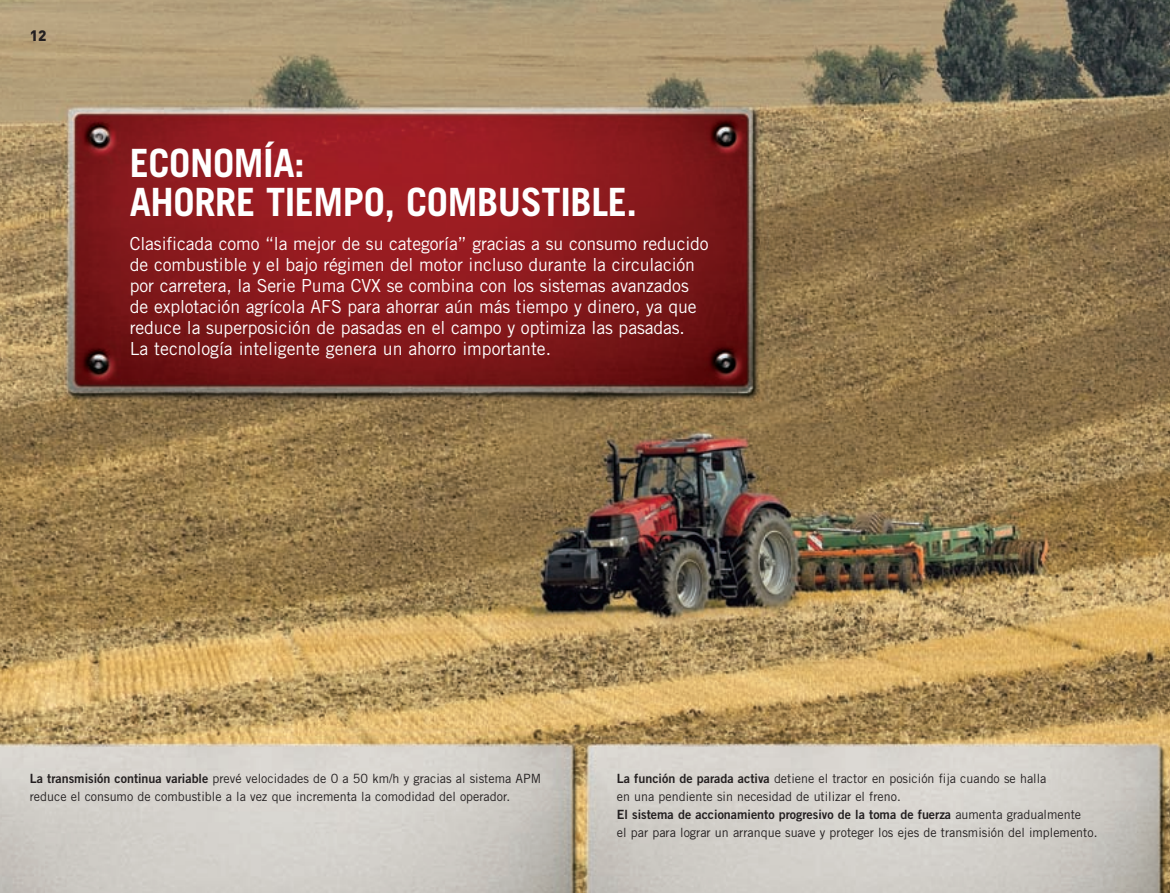
<style>
.page{position:relative;width:1170px;height:893px;background:#fff}
.page>*{position:absolute;margin:0;border:0;box-sizing:border-box;transform-origin:0 0}
.t1{font:700 39px/39px "Trade Gothic";letter-spacing:-.01em;color:#fff}
.t2{font:18px/21px "Trade Gothic";letter-spacing:-.005em;color:#fff}
.t3{font:900 15px "DIN";color:#231f20}
.t4{font:12.75px/18px "Trade Gothic";color:#231f20}
.t5{font:12.75px "Trade Gothic Bold Two";color:#231f20}
.s1{font-family:"Trade Gothic Bold Two"}
.s2{font-family:"Trade Gothic"}
</style>
<div class="page">
<img style="left:0;top:0;width:1169px;height:893px">
<p class="t3" style="left:30px;top:31px;width:18px">12</p>
<h1 class="t1" style="left:130px;top:147px;width:509px">ECONOMÍA:<br>AHORRE TIEMPO, COMBUSTIBLE.</h1>
<p class="t2" style="left:130px;top:234px;width:580px">Clasificada como “la mejor de su categoría” gracias a su consumo reducido de combustible y el bajo régimen del motor incluso durante la circulación por carretera, la Serie Puma CVX se combina con los sistemas avanzados de explotación agrícola AFS para ahorrar aún más tiempo y dinero, ya que reduce la superposición de pasadas en el campo y optimiza las pasadas.<br>La tecnología inteligente genera un ahorro importante.</p>
<p class="t4" style="left:30px;top:771px;width:513px"><span class="s1">La transmisión continua variable</span> prevé velocidades de 0 a 50 km/h y gracias al sistema APM reduce el consumo de combustible a la vez que incrementa la comodidad del operador.</p>
<p class="t4" style="left:617px;top:771px;width:431px"><span class="s1">La función de parada activa</span> detiene el tractor en posición fija cuando se halla en una pendiente sin necesidad de utilizar el freno.</p>
<p class="t5" style="left:617px;top:810px;width:465px">El sistema de accionamiento progresivo de la toma de fuerza <span class="s2">aumenta gradualmente</span></p>
<p class="t4" style="left:617px;top:825px;width:482px">el par para lograr un arranque suave y proteger los ejes de transmisión del implemento.</p>
</div>
